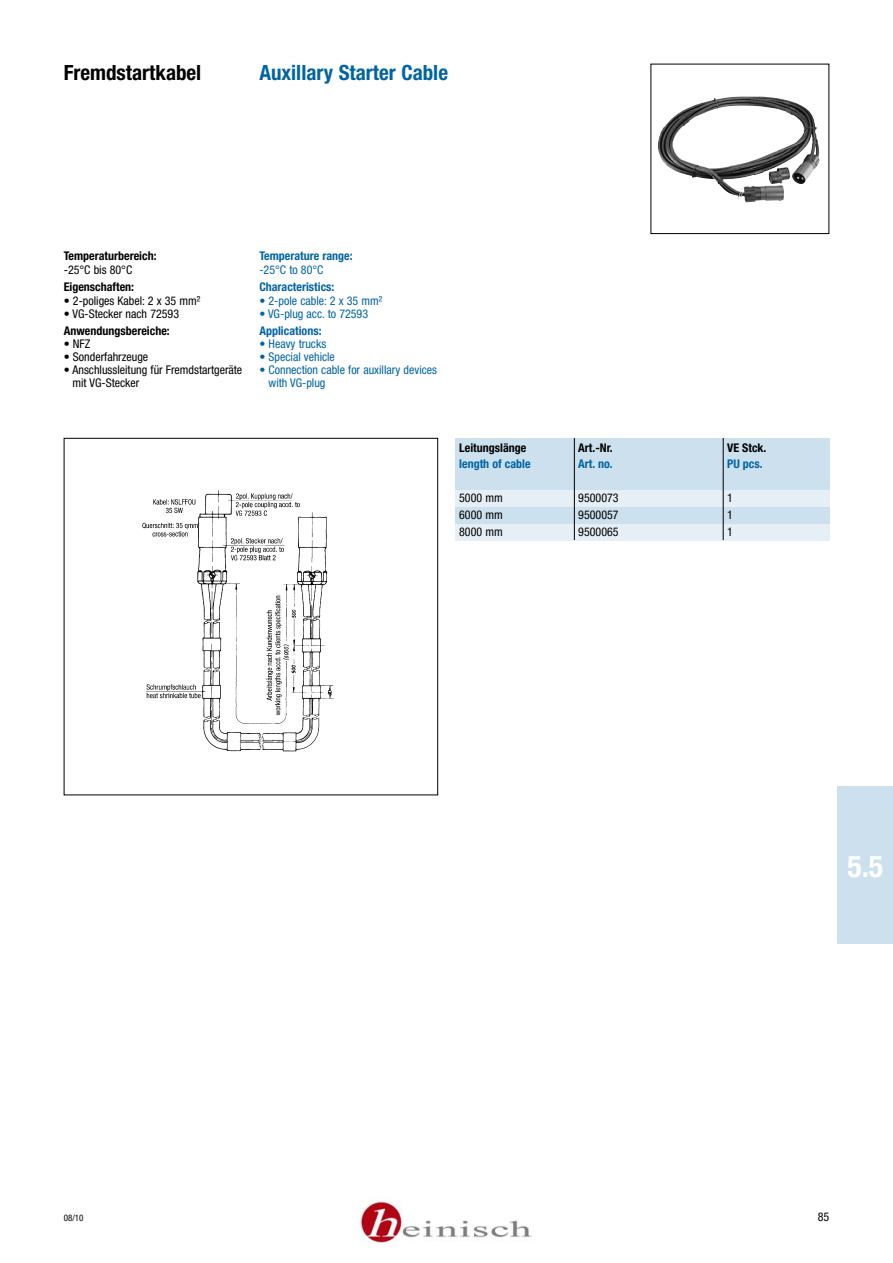
<style>
.page{position:relative;width:893px;height:1263px;background:#fff}
.page>*{position:absolute;margin:0;border:0;box-sizing:border-box;transform-origin:0 0}
.t1{font:700 condensed 30px "Helvetica Neue";color:#fff}
.t2{font:700 condensed 21px "Helvetica Neue";color:#0064a3}
.t3{font:700 condensed 21px "Helvetica Neue";color:#000}
.t4{font:condensed 12px/12.8px "Helvetica Neue";color:#000}
.t5{font:condensed 12px/12.8px "Helvetica Neue";color:#0064a3}
.t6{font:700 condensed 12px "Helvetica Neue";color:#000}
.t7{font:700 condensed 12px "Helvetica Neue";color:#0064a3}
.t8{font:condensed 9px "Helvetica Neue";color:#000}
.s1{font-family:"Helvetica"}
</style>
<div class="page">
<div style="left:838px;top:787px;width:55px;height:157px;background:#cce0ed"></div>
<div style="left:455px;top:523px;width:374px;height:17px;background:#e6eff6"></div>
<div style="left:455px;top:506px;width:374px;height:17px;background:#cce0ed"></div>
<div style="left:455px;top:489px;width:374px;height:17px;background:#e6eff6"></div>
<div style="left:455px;top:438px;width:374px;height:51px;background:#cce0ed"></div>
<hr style="left:723px;top:438px;width:1px;height:102px;background:#000">
<hr style="left:574px;top:438px;width:1px;height:102px;background:#000">
<img style="left:658px;top:96px;width:125px;height:106px">
<img style="left:142px;top:490px;width:192px;height:262px">
<div style="left:64px;top:438px;width:374px;height:357px;border:1px solid #000"></div>
<img style="left:360px;top:1201px;width:172px;height:42px">
<h2 class="t3" style="left:64px;top:60px;width:139px">Fremdstartkabel</h2>
<h2 class="t2" style="left:259px;top:60px;width:190px">Auxillary Starter Cable</h2>
<p class="t6" style="left:64px;top:249px;width:94px">Temperaturbereich:</p>
<p class="t4" style="left:64px;top:263px;width:70px">-25°C bis 80°C</p>
<p class="t6" style="left:64px;top:280px;width:72px">Eigenschaften:</p>
<p class="t4" style="left:64px;top:294px;width:138px">• 2-poliges Kabel: 2 x 35 mm<span class="s1">²</span></p>
<p class="t4" style="left:64px;top:308px;width:117px">• VG-Stecker nach 72593</p>
<p class="t6" style="left:64px;top:324px;width:107px">Anwendungsbereiche:</p>
<p class="t4" style="left:64px;top:337px;width:28px">• NFZ</p>
<p class="t4" style="left:64px;top:350px;width:86px">• Sonderfahrzeuge</p>
<p class="t4" style="left:73px;top:363px;width:171px;text-indent:-9px">• Anschlussleitung für Fremdstartgeräte mit VG-Stecker</p>
<p class="t7" style="left:259px;top:249px;width:95px">Temperature range:</p>
<p class="t5" style="left:259px;top:263px;width:66px">-25°C to 80°C</p>
<p class="t7" style="left:259px;top:280px;width:77px">Characteristics:</p>
<p class="t5" style="left:259px;top:294px;width:124px">• 2-pole cable: 2 x 35 mm<span class="s1">²</span></p>
<p class="t5" style="left:259px;top:308px;width:110px">• VG-plug acc. to 72593</p>
<p class="t7" style="left:259px;top:324px;width:64px">Applications:</p>
<p class="t5" style="left:259px;top:337px;width:68px">• Heavy trucks</p>
<p class="t5" style="left:259px;top:350px;width:77px">• Special vehicle</p>
<p class="t5" style="left:269px;top:363px;width:170px;text-indent:-9px">• Connection cable for auxillary devices with VG-plug</p>
<p class="t6" style="left:459px;top:440px;width:69px">Leitungslänge</p>
<p class="t6" style="left:578px;top:440px;width:36px">Art.-Nr.</p>
<p class="t6" style="left:727px;top:440px;width:41px">VE Stck.</p>
<p class="t7" style="left:459px;top:456px;width:73px">length of cable</p>
<p class="t7" style="left:578px;top:456px;width:36px">Art. no.</p>
<p class="t7" style="left:727px;top:456px;width:37px">PU pcs.</p>
<p class="t4" style="left:459px;top:491px;width:45px">5000 mm</p>
<p class="t4" style="left:578px;top:491px;width:42px">9500073</p>
<p class="t4" style="left:727px;top:491px;width:7px">1</p>
<p class="t4" style="left:459px;top:508px;width:45px">6000 mm</p>
<p class="t4" style="left:578px;top:508px;width:42px">9500057</p>
<p class="t4" style="left:727px;top:508px;width:7px">1</p>
<p class="t4" style="left:459px;top:525px;width:45px">8000 mm</p>
<p class="t4" style="left:578px;top:525px;width:42px">9500065</p>
<p class="t4" style="left:727px;top:525px;width:7px">1</p>
<h1 class="t1" style="left:847px;top:848px;width:37px">5.5</h1>
<p class="t8" style="left:64px;top:1213px;width:21px">08/10</p>
<p class="t4" style="left:818px;top:1210px;width:13px">85</p>
</div>
